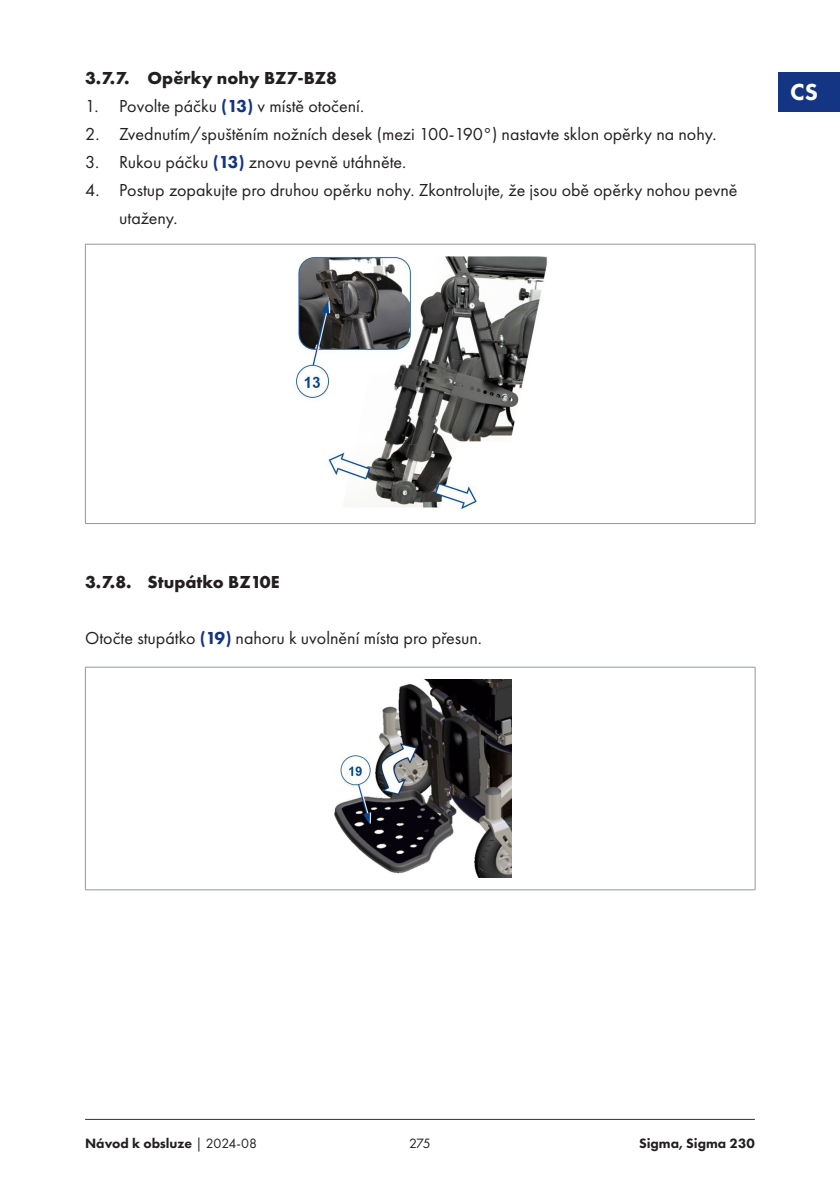
<style>
.page{position:relative;width:840px;height:1191px;background:#fff}
.page>*{position:absolute;margin:0;border:0;box-sizing:border-box;transform-origin:0 0}
.t1{font:800 24px "Futura PT";color:#fff}
.ol_1_continue{font:18px/28px "Futura PT";color:#231f20}
.body_1{font:18px "Futura PT";color:#231f20}
.chapter_1_1_1_continue{font:700 18px "Futura PT";color:#231f20}
.ol_1{font:18px "Futura PT";color:#231f20}
.t2{font:800 14px "Futura PT";color:#231f20}
.t3{font:14px "Futura PT";color:#231f20}
.s1{font-weight:800;color:#133583}
.s2{font-weight:400}
</style>
<div class="page">
<hr style="left:85px;top:1119px;width:669px;height:1px;background:#133583">
<div style="left:778px;top:72px;width:61px;height:40px;background:#133583"></div>
<hr style="left:85px;top:244px;width:670px;height:1px;background:#939598">
<hr style="left:85px;top:244px;width:1px;height:279px;background:#939598">
<hr style="left:754px;top:244px;width:1px;height:279px;background:#939598">
<hr style="left:85px;top:523px;width:670px;height:1px;background:#939598">
<img style="left:293px;top:256px;width:254px;height:255px">
<hr style="left:85px;top:667px;width:670px;height:1px;background:#939598">
<hr style="left:85px;top:667px;width:1px;height:222px;background:#939598">
<hr style="left:754px;top:667px;width:1px;height:222px;background:#939598">
<hr style="left:85px;top:889px;width:670px;height:1px;background:#939598">
<img style="left:334px;top:679px;width:177px;height:198px">
<p class="chapter_1_1_1_continue" style="left:85px;top:66px;width:253px">3.7.7. Opěrky nohy BZ7-BZ8</p>
<p class="ol_1" style="left:85px;top:95px;width:280px">1. Povolte páčku <span class="s1">(13)</span> v místě otočení.</p>
<p class="ol_1_continue" style="left:85px;top:120px;width:632px">2. Zvednutím/spuštěním nožních desek (mezi 100-190°) nastavte sklon opěrky na nohy.</p>
<p class="ol_1_continue" style="left:85px;top:148px;width:322px">3. Rukou páčku <span class="s1">(13)</span> znovu pevně utáhněte.</p>
<p class="ol_1_continue" style="left:119px;top:176px;width:619px;text-indent:-34px">4. Postup zopakujte pro druhou opěrku nohy. Zkontrolujte, že jsou obě opěrky nohou pevně utaženy.</p>
<h1 class="t1" style="left:789px;top:77px;width:29px">CS</h1>
<p class="chapter_1_1_1_continue" style="left:85px;top:570px;width:196px">3.7.8. Stupátko BZ10E</p>
<p class="body_1" style="left:85px;top:627px;width:398px">Otočte stupátko <span class="s1">(19)</span> nahoru k uvolnění místa pro přesun.</p>
<p class="t2" style="left:85px;top:1135px;width:173px">Návod k obsluze <span class="s2">| 2024-08</span></p>
<p class="t3" style="left:409px;top:1135px;width:23px">275</p>
<p class="t2" style="left:638px;top:1135px;width:117px">Sigma, Sigma 230</p>
</div>
